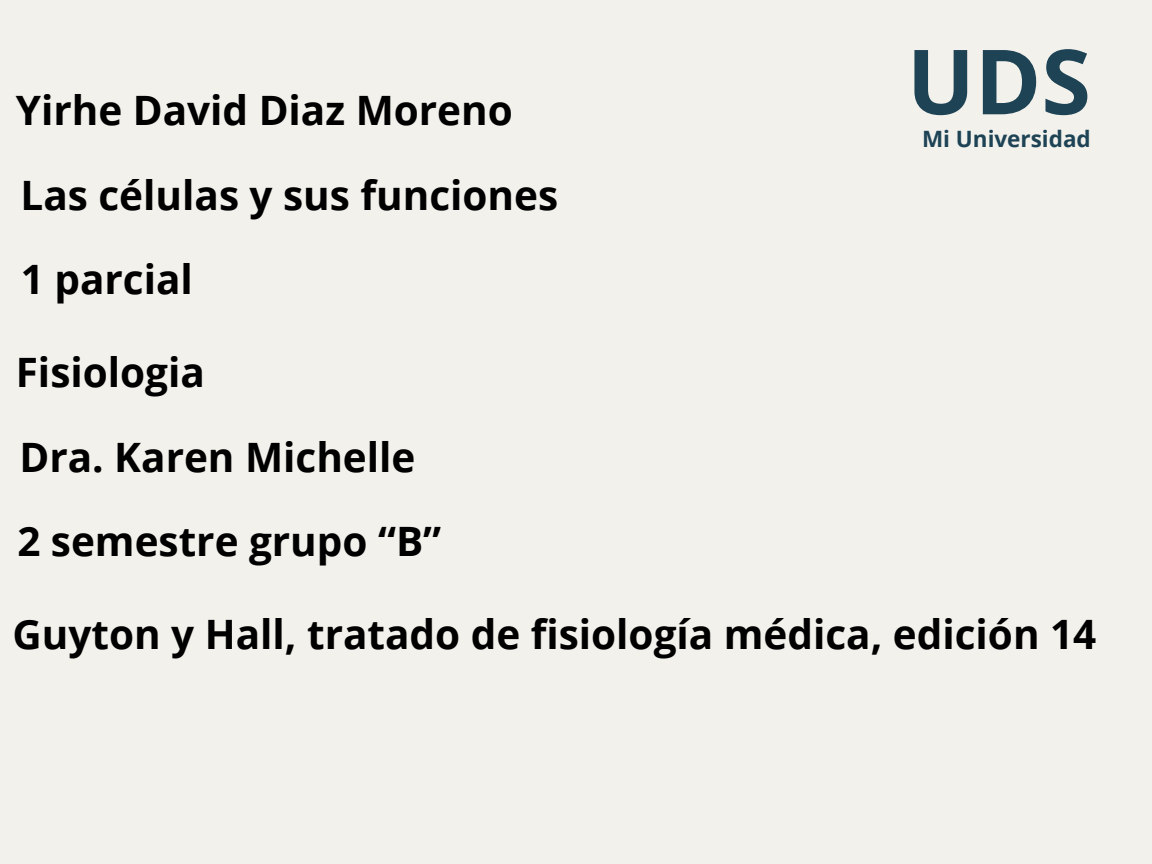
<style>
.page{position:relative;width:1152px;height:864px;background:#f2f1ec}
.page>*{position:absolute;margin:0;border:0;box-sizing:border-box;transform-origin:0 0}
.t1{font:700 90px "Open Sans";color:#1d4355}
.t2{font:700 40.5px "Open Sans";color:#000}
.t3{font:700 22.5px "Open Sans";color:#1d4355}
</style>
<div class="page">
<h2 class="t2" style="left:16px;top:82px;width:499px">Yirhe David Diaz Moreno</h2>
<h1 class="t2" style="left:21px;top:167px;width:539px">Las células y sus funciones</h1>
<p class="t2" style="left:21px;top:251px;width:174px">1 parcial</p>
<h2 class="t2" style="left:16px;top:344px;width:191px">Fisiologia</h2>
<h2 class="t2" style="left:19px;top:428px;width:398px">Dra. Karen Michelle</h2>
<h2 class="t2" style="left:17px;top:513px;width:425px">2 semestre grupo “B”</h2>
<h2 class="t1" style="left:907px;top:18px;width:186px">UDS</h2>
<h2 class="t3" style="left:922px;top:123px;width:170px">Mi Universidad</h2>
<h2 class="t2" style="left:13px;top:606px;width:1085px">Guyton y Hall, tratado de fisiología médica, edición 14</h2>
</div>
